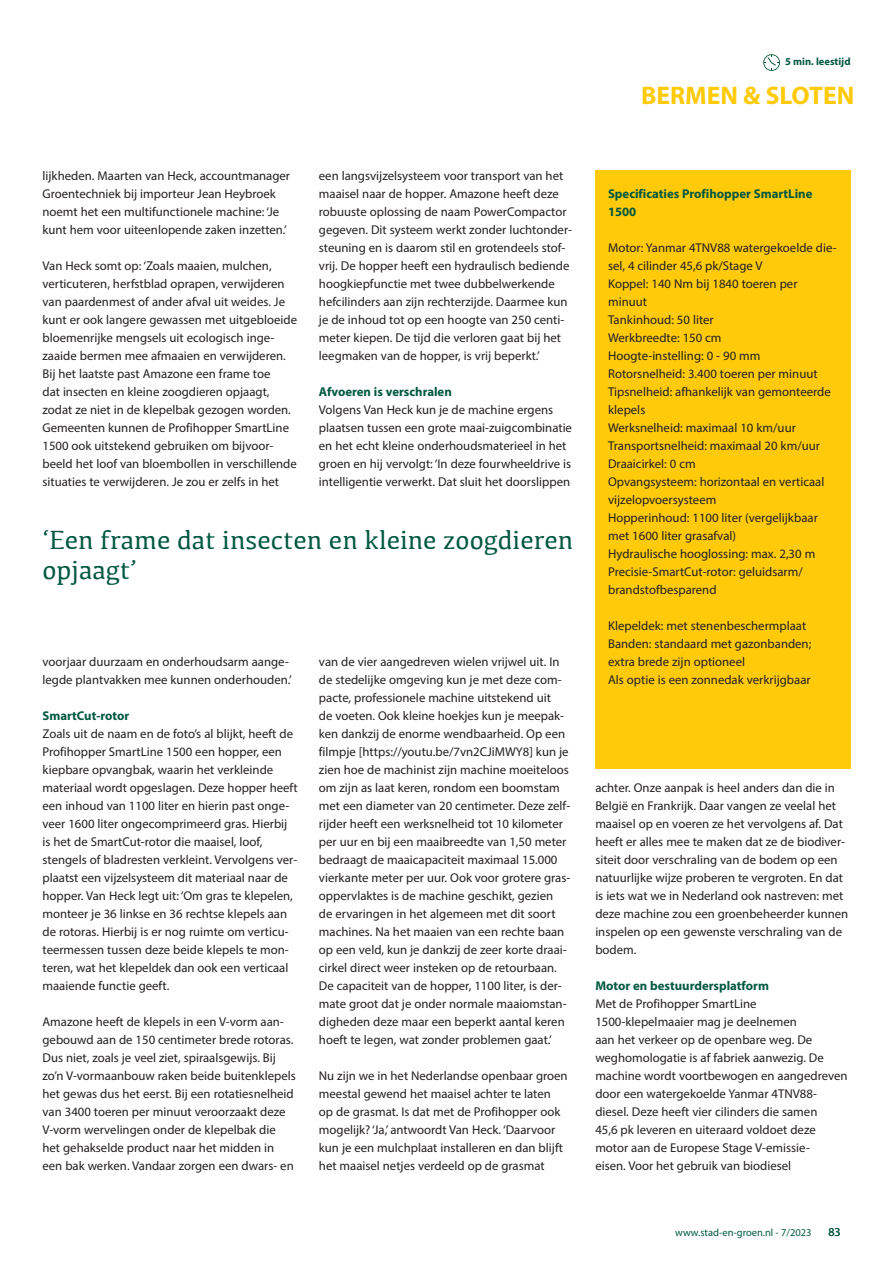
<style>
.page{position:relative;width:893px;height:1263px;background:#fff}
.page>*{position:absolute;margin:0;border:0;box-sizing:border-box;transform-origin:0 0}
.t1{font:27px/30px "Kefa";color:#005840}
.t2{font:700 25.5px "Myriad Pro";color:#feca0a}
.t3{font:12.75px/18px "Myriad Pro";color:#231f20}
.t4{font:700 12.75px/18px "Myriad Pro";color:#005840}
.t5{font:12px "Myriad Pro";color:#005840}
.t6{font:10.5px "Myriad Pro";color:#005840}
.t7{font:700 10.5px "Myriad Pro";color:#005840}
</style>
<div class="page">
<div style="left:595px;top:170px;width:255px;height:599px;background:#feca0a"></div>
<svg style="left:763px;top:54px;width:17px;height:17px"></svg>
<p class="t7" style="left:785px;top:55px;width:67px">5 min. leestijd</p>
<h2 class="t2" style="left:641px;top:79px;width:215px">BERMEN &amp; SLOTEN</h2>
<p class="t3" style="left:43px;top:167px;width:249px">lijkheden. Maarten van Heck, accountmanager Groentechniek bij importeur Jean Heybroek noemt het een multifunctionele machine: ‘Je kunt hem voor uiteenlopende zaken inzetten.’</p>
<p class="t3" style="left:43px;top:257px;width:256px">Van Heck somt op: ‘Zoals maaien, mulchen, verticuteren, herfstblad oprapen, verwijderen van paardenmest of ander afval uit weides. Je kunt er ook langere gewassen met uitgebloeide bloemenrijke mengsels uit ecologisch inge&shy;zaaide bermen mee afmaaien en verwijderen.<br>Bij het laatste past Amazone een frame toe<br>dat insecten en kleine zoogdieren opjaagt, zodat ze niet in de klepelbak gezogen worden.<br>Gemeenten kunnen de Profihopper SmartLine 1500 ook uitstekend gebruiken om bijvoor&shy;beeld het loof van bloembollen in verschillende situaties te verwijderen. Je zou er zelfs in het</p>
<p class="t3" style="left:319px;top:167px;width:255px">een langsvijzelsysteem voor transport van het maaisel naar de hopper. Amazone heeft deze robuuste oplossing de naam PowerCompactor gegeven. Dit systeem werkt zonder luchtonder&shy;steuning en is daarom stil en grotendeels stof&shy;vrij. De hopper heeft een hydraulisch bediende hoogkiepfunctie met twee dubbelwerkende hefcilinders aan zijn rechterzijde. Daarmee kun je de inhoud tot op een hoogte van 250 centi&shy;meter kiepen. De tijd die verloren gaat bij het leegmaken van de hopper, is vrij beperkt.’</p>
<p class="t4" style="left:319px;top:382px;width:134px">Afvoeren is verschralen</p>
<p class="t3" style="left:319px;top:401px;width:255px">Volgens Van Heck kun je de machine ergens plaatsen tussen een grote maai-zuigcombinatie en het echt kleine onderhoudsmaterieel in het groen en hij vervolgt: ‘In deze fourwheeldrive is intelligentie verwerkt. Dat sluit het doorslippen</p>
<h1 class="t1" style="left:43px;top:524px;width:532px">‘Een frame dat insecten en kleine zoogdieren opjaagt’</h1>
<p class="t3" style="left:43px;top:653px;width:251px">voorjaar duurzaam en onderhoudsarm aange&shy;legde plantvakken mee kunnen onderhouden.’</p>
<p class="t4" style="left:43px;top:706px;width:88px">SmartCut-rotor</p>
<p class="t3" style="left:43px;top:725px;width:257px">Zoals uit de naam en de foto’s al blijkt, heeft de Profihopper SmartLine 1500 een hopper, een kiepbare opvangbak, waarin het verkleinde materiaal wordt opgeslagen. Deze hopper heeft een inhoud van 1100 liter en hierin past onge&shy;veer 1600 liter ongecomprimeerd gras. Hierbij is het de SmartCut-rotor die maaisel, loof, stengels of bladresten verkleint. Vervolgens ver&shy;plaatst een vijzelsysteem dit materiaal naar de hopper. Van Heck legt uit: ‘Om gras te klepelen, monteer je 36 linkse en 36 rechtse klepels aan de rotoras. Hierbij is er nog ruimte om verticu&shy;teermessen tussen deze beide klepels te mon&shy;teren, wat het klepeldek dan ook een verticaal maaiende functie geeft.</p>
<p class="t3" style="left:43px;top:1013px;width:255px">Amazone heeft de klepels in een V-vorm aan&shy;gebouwd aan de 150 centimeter brede rotoras.<br>Dus niet, zoals je veel ziet, spiraalsgewijs. Bij zo’n V-vormaanbouw raken beide buitenklepels het gewas dus het eerst. Bij een rotatiesnelheid van 3400 toeren per minuut veroorzaakt deze V-vorm wervelingen onder de klepelbak die het gehakselde product naar het midden in een bak werken. Vandaar zorgen een dwars- en</p>
<p class="t3" style="left:319px;top:653px;width:253px">van de vier aangedreven wielen vrijwel uit. In de stedelijke omgeving kun je met deze com&shy;pacte, professionele machine uitstekend uit<br>de voeten. Ook kleine hoekjes kun je meepak&shy;ken dankzij de enorme wendbaarheid. Op een filmpje [https://youtu.be/7vn2CJiMWY8] kun je zien hoe de machinist zijn machine moeiteloos om zijn as laat keren, rondom een boomstam met een diameter van 20 centimeter. Deze zelf&shy;rijder heeft een werksnelheid tot 10 kilometer per uur en bij een maaibreedte van 1,50 meter bedraagt de maaicapaciteit maximaal 15.000 vierkante meter per uur. Ook voor grotere gras&shy;oppervlaktes is de machine geschikt, gezien<br>de ervaringen in het algemeen met dit soort machines. Na het maaien van een rechte baan op een veld, kun je dankzij de zeer korte draai&shy;cirkel direct weer insteken op de retourbaan.<br>De capaciteit van de hopper, 1100 liter, is der&shy;mate groot dat je onder normale maaiomstan&shy;digheden deze maar een beperkt aantal keren hoeft te legen, wat zonder problemen gaat.’</p>
<p class="t3" style="left:319px;top:1067px;width:250px">Nu zijn we in het Nederlandse openbaar groen meestal gewend het maaisel achter te laten op de grasmat. Is dat met de Profihopper ook mogelijk? ‘Ja,’ antwoordt Van Heck. ‘Daarvoor kun je een mulchplaat installeren en dan blijft het maaisel netjes verdeeld op de grasmat</p>
<p class="t4" style="left:608px;top:184px;width:206px">Specificaties Profihopper SmartLine<br>1500</p>
<p class="t3" style="left:608px;top:239px;width:230px">Motor: Yanmar 4TNV88 watergekoelde die&shy;sel, 4 cilinder 45,6 pk/Stage V<br>Koppel: 140 Nm bij 1840 toeren per minuut<br>Tankinhoud: 50 liter<br>Werkbreedte: 150 cm<br>Hoogte-instelling: 0 - 90 mm<br>Rotorsnelheid: 3.400 toeren per minuut<br>Tipsnelheid: afhankelijk van gemonteerde klepels<br>Werksnelheid: maximaal 10 km/uur<br>Transportsnelheid: maximaal 20 km/uur<br>Draaicirkel: 0 cm<br>Opvangsysteem: horizontaal en verticaal vijzelopvoersysteem<br>Hopperinhoud: 1100 liter (vergelijkbaar met 1600 liter grasafval)<br>Hydraulische hooglossing: max. 2,30 m<br>Precisie-SmartCut-rotor: geluidsarm/ brandstofbesparend</p>
<p class="t3" style="left:608px;top:617px;width:205px">Klepeldek: met stenenbeschermplaat Banden: standaard met gazonbanden; extra brede zijn optioneel<br>Als optie is een zonnedak verkrijgbaar</p>
<p class="t3" style="left:595px;top:779px;width:254px">achter. Onze aanpak is heel anders dan die in België en Frankrijk. Daar vangen ze veelal het maaisel op en voeren ze het vervolgens af. Dat heeft er alles mee te maken dat ze de biodiver&shy;siteit door verschraling van de bodem op een natuurlijke wijze proberen te vergroten. En dat is iets wat we in Nederland ook nastreven: met deze machine zou een groenbeheerder kunnen inspelen op een gewenste verschraling van de bodem.</p>
<p class="t4" style="left:595px;top:977px;width:175px">Motor en bestuurdersplatform</p>
<p class="t3" style="left:595px;top:995px;width:254px">Met de Profihopper SmartLine 1500-klepelmaaier mag je deelnemen<br>aan het verkeer op de openbare weg. De weghomologatie is af fabriek aanwezig. De machine wordt voortbewogen en aangedreven door een watergekoelde Yanmar 4TNV88- diesel. Deze heeft vier cilinders die samen<br>45,6 pk leveren en uiteraard voldoet deze motor aan de Europese Stage V-emissie-<br>eisen. Voor het gebruik van biodiesel</p>
<p class="t6" style="left:675px;top:1226px;width:138px">www.stad-en-groen.nl - 7/2023</p>
<p class="t5" style="left:828px;top:1224px;width:14px">83</p>
</div>
